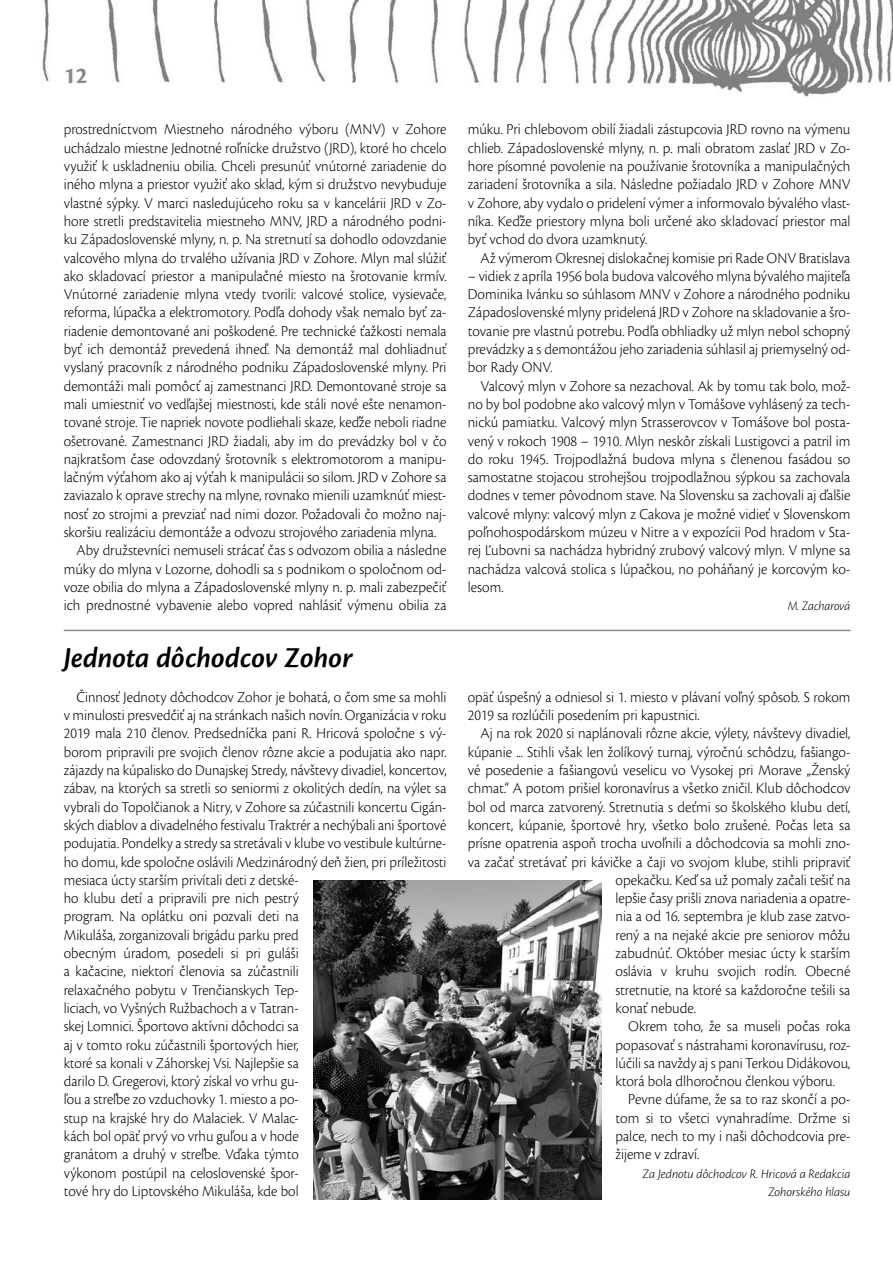
<style>
.page{position:relative;width:893px;height:1263px;background:#fff}
.page>*{position:absolute;margin:0;border:0;box-sizing:border-box;transform-origin:0 0}
.t1{font:italic 600 30px "Cronos Pro";color:#000;scale:.96 1}
.t2{font:700 24px "Cronos Pro";color:#87888a}
.t3{font:300 15.75px/18.3px "Cronos Pro";color:#000;scale:.95 1}
.t4{font:300 15.75px/18.3px "Cronos Pro";color:#000;text-align:justify;scale:.96 1}
.t5{font:italic 300 13.5px/18.3px "Cronos Pro";letter-spacing:-.005em;color:#000;text-align:right;scale:.96 1}
.t6{font:italic 300 13.5px "Cronos Pro";letter-spacing:-.005em;color:#000;scale:.93 1}
</style>
<div class="page">
<img style="left:42px;top:0;width:851px;height:97px">
<hr style="left:64px;top:630px;width:786px;height:1px;background:#87888a">
<img style="left:313px;top:881px;width:288px;height:318px">
<h2 class="t2" style="left:64px;top:61px;width:25px">12</h2>
<p class="t3" style="left:64px;top:120px;width:404px">prostredníctvom Miestneho národného výboru (MNV) v Zohore</p>
<p class="t3" style="left:64px;top:139px;width:404px">uchádzalo miestne Jednotné roľnícke družstvo (JRD), ktoré ho chcelo</p>
<p class="t3" style="left:64px;top:157px;width:404px">využiť k uskladneniu obilia. Chceli presunúť vnútorné zariadenie do</p>
<p class="t3" style="left:64px;top:175px;width:404px">iného mlyna a priestor využiť ako sklad, kým si družstvo nevybuduje</p>
<p class="t3" style="left:64px;top:193px;width:404px">vlastné sýpky. V marci nasledujúceho roku sa v kancelárii JRD v Zo-</p>
<p class="t3" style="left:64px;top:212px;width:404px">hore stretli predstavitelia miestneho MNV, JRD a národného podni-</p>
<p class="t3" style="left:64px;top:230px;width:404px">ku Západoslovenské mlyny, n. p. Na stretnutí sa dohodlo odovzdanie</p>
<p class="t3" style="left:64px;top:248px;width:404px">valcového mlyna do trvalého užívania JRD v Zohore. Mlyn mal slúžiť</p>
<p class="t3" style="left:64px;top:267px;width:404px">ako skladovací priestor a manipulačné miesto na šrotovanie krmív.</p>
<p class="t3" style="left:64px;top:285px;width:404px">Vnútorné zariadenie mlyna vtedy tvorili: valcové stolice, vysievače,</p>
<p class="t3" style="left:64px;top:303px;width:404px">reforma, lúpačka a elektromotory. Podľa dohody však nemalo byť za-</p>
<p class="t3" style="left:64px;top:322px;width:404px">riadenie demontované ani poškodené. Pre technické ťažkosti nemala</p>
<p class="t3" style="left:64px;top:340px;width:404px">byť ich demontáž prevedená ihneď. Na demontáž mal dohliadnuť</p>
<p class="t3" style="left:64px;top:358px;width:404px">vyslaný pracovník z národného podniku Západoslovenské mlyny. Pri</p>
<p class="t3" style="left:64px;top:376px;width:404px">demontáži mali pomôcť aj zamestnanci JRD. Demontované stroje sa</p>
<p class="t3" style="left:64px;top:395px;width:404px">mali umiestniť vo vedľajšej miestnosti, kde stáli nové ešte nenamon-</p>
<p class="t3" style="left:64px;top:413px;width:404px">tované stroje. Tie napriek novote podliehali skaze, keďže neboli riadne</p>
<p class="t3" style="left:64px;top:431px;width:404px">ošetrované. Zamestnanci JRD žiadali, aby im do prevádzky bol v čo</p>
<p class="t3" style="left:64px;top:450px;width:404px">najkratšom čase odovzdaný šrotovník s elektromotorom a manipu-</p>
<p class="t3" style="left:64px;top:468px;width:404px">lačným výťahom ako aj výťah k manipulácii so silom. JRD v Zohore sa</p>
<p class="t3" style="left:64px;top:486px;width:404px">zaviazalo k oprave strechy na mlyne, rovnako mienili uzamknúť miest-</p>
<p class="t3" style="left:64px;top:505px;width:404px">nosť zo strojmi a prevziať nad nimi dozor. Požadovali čo možno naj-</p>
<p class="t3" style="left:64px;top:523px;width:394px">skoršiu realizáciu demontáže a odvozu strojového zariadenia mlyna.</p>
<p class="t4" style="left:77px;top:541px;width:387px">Aby družstevníci nemuseli strácať čas s odvozom obilia a následne</p>
<p class="t4" style="left:64px;top:559px;width:400px">múky do mlyna v Lozorne, dohodli sa s podnikom o spoločnom od-</p>
<p class="t4" style="left:64px;top:578px;width:400px">voze obilia do mlyna a Západoslovenské mlyny n. p. mali zabezpečiť</p>
<p class="t4" style="left:64px;top:596px;width:400px">ich prednostné vybavenie alebo vopred nahlásiť výmenu obilia za</p>
<p class="t4" style="left:468px;top:120px;width:400px">múku. Pri chlebovom obilí žiadali zástupcovia JRD rovno na výmenu chlieb. Západoslovenské mlyny, n. p. mali obratom zaslať JRD v Zo&shy;hore písomné povolenie na používanie šrotovníka a manipulačných zariadení šrotovníka a sila. Následne požiadalo JRD v Zohore MNV v Zohore, aby vydalo o pridelení výmer a informovalo bývalého vlast&shy;níka. Keďže priestory mlyna boli určené ako skladovací priestor mal byť vchod do dvora uzamknutý.</p>
<p class="t4" style="left:480px;top:248px;width:387px">Až výmerom Okresnej dislokačnej komisie pri Rade ONV Bratislava</p>
<p class="t4" style="left:468px;top:267px;width:400px">– vidiek z apríla 1956 bola budova valcového mlyna bývalého majiteľa Dominika Ivánku so súhlasom MNV v Zohore a národného podniku Západoslovenské mlyny pridelená JRD v Zohore na skladovanie a šro&shy;tovanie pre vlastnú potrebu. Podľa obhliadky už mlyn nebol schopný prevádzky a s demontážou jeho zariadenia súhlasil aj priemyselný od&shy;bor Rady ONV.</p>
<p class="t4" style="left:468px;top:376px;width:400px;text-indent:13px">Valcový mlyn v Zohore sa nezachoval. Ak by tomu tak bolo, mož&shy;no by bol podobne ako valcový mlyn v Tomášove vyhlásený za tech&shy;nickú pamiatku. Valcový mlyn Strasserovcov v Tomášove bol posta&shy;vený v rokoch 1908 – 1910. Mlyn neskôr získali Lustigovci a patril im do roku 1945. Trojpodlažná budova mlyna s členenou fasádou so samostatne stojacou strohejšou trojpodlažnou sýpkou sa zachovala dodnes v temer pôvodnom stave. Na Slovensku sa zachovali aj ďalšie valcové mlyny: valcový mlyn z Cakova je možné vidieť v Slovenskom poľnohospodárskom múzeu v Nitre a v expozícii Pod hradom v Sta&shy;rej Ľubovni sa nachádza hybridný zrubový valcový mlyn. V mlyne sa nachádza valcová stolica s lúpačkou, no poháňaný je korcovým ko&shy;lesom.</p>
<p class="t6" style="left:788px;top:598px;width:69px">M. Zacharová</p>
<h1 class="t1" style="left:64px;top:641px;width:302px">Jednota dôchodcov Zohor</h1>
<p class="t3" style="left:64px;top:688px;width:404px;text-indent:13px">Činnosť Jednoty dôchodcov Zohor je bohatá, o čom sme sa mohli v minulosti presvedčiť aj na stránkach našich novín. Organizácia v roku 2019 mala 210 členov. Predsedníčka pani R. Hricová spoločne s vý&shy;borom pripravili pre svojich členov rôzne akcie a podujatia ako napr. zájazdy na kúpalisko do Dunajskej Stredy, návštevy divadiel, koncertov, zábav, na ktorých sa stretli so seniormi z okolitých dedín, na výlet sa vybrali do Topolčianok a Nitry, v Zohore sa zúčastnili koncertu Cigán&shy;ských diablov a divadelného festivalu Traktrér a nechýbali ani športové podujatia. Pondelky a stredy sa stretávali v klube vo vestibule kultúrne&shy;ho domu, kde spoločne oslávili Medzinárodný deň žien, pri príležitosti mesiaca úcty starším privítali deti z detské-<br>ho klubu detí a pripravili pre nich pestrý<br>program. Na oplátku oni pozvali deti na<br>Mikuláša, zorganizovali brigádu parku pred<br>obecným úradom, posedeli si pri guláši<br>a kačacine, niektorí členovia sa zúčastnili<br>relaxačného pobytu v Trenčianskych Tep-<br>liciach, vo Vyšných Ružbachoch a v Tatran-<br>skej Lomnici. Športovo aktívni dôchodci sa<br>aj v tomto roku zúčastnili športových hier,<br>ktoré sa konali v Záhorskej Vsi. Najlepšie sa<br>darilo D. Gregerovi, ktorý získal vo vrhu gu-<br>ľou a streľbe zo vzduchovky 1. miesto a po-<br>stup na krajské hry do Malaciek. V Malac-<br>kách bol opäť prvý vo vrhu guľou a v hode<br>granátom a druhý v streľbe. Vďaka týmto<br>výkonom postúpil na celoslovenské špor-<br>tové hry do Liptovského Mikuláša, kde bol</p>
<p class="t3" style="left:468px;top:688px;width:404px">opäť úspešný a odniesol si 1. miesto v plávaní voľný spôsob. S rokom<br>2019 sa rozlúčili posedením pri kapustnici.</p>
<p class="t4" style="left:480px;top:724px;width:387px">Aj na rok 2020 si naplánovali rôzne akcie, výlety, návštevy divadiel,</p>
<p class="t4" style="left:468px;top:742px;width:400px">kúpanie ... Stihli však len žolíkový turnaj, výročnú schôdzu, fašiango-</p>
<p class="t4" style="left:468px;top:761px;width:400px">vé posedenie a fašiangovú veselicu vo Vysokej pri Morave „Ženský</p>
<p class="t4" style="left:468px;top:779px;width:400px">chmat.“ A potom prišiel koronavírus a všetko zničil. Klub dôchodcov</p>
<p class="t4" style="left:468px;top:797px;width:400px">bol od marca zatvorený. Stretnutia s deťmi so školského klubu detí,</p>
<p class="t4" style="left:468px;top:816px;width:400px">koncert, kúpanie, športové hry, všetko bolo zrušené. Počas leta sa</p>
<p class="t4" style="left:468px;top:834px;width:400px">prísne opatrenia aspoň trocha uvoľnili a dôchodcovia sa mohli zno-</p>
<p class="t4" style="left:468px;top:852px;width:400px">va začať stretávať pri kávičke a čaji vo svojom klube, stihli pripraviť</p>
<p class="t4" style="left:615px;top:871px;width:246px">opekačku. Keď sa už pomaly začali tešiť na</p>
<p class="t4" style="left:615px;top:889px;width:246px">lepšie časy prišli znova nariadenia a opatre-</p>
<p class="t4" style="left:615px;top:907px;width:246px">nia a od 16. septembra je klub zase zatvo-</p>
<p class="t4" style="left:615px;top:925px;width:246px">rený a na nejaké akcie pre seniorov môžu</p>
<p class="t4" style="left:615px;top:944px;width:246px">zabudnúť. Október mesiac úcty k starším</p>
<p class="t4" style="left:615px;top:962px;width:246px">oslávia v kruhu svojich rodín. Obecné</p>
<p class="t4" style="left:615px;top:980px;width:246px">stretnutie, na ktoré sa každoročne tešili sa</p>
<p class="t4" style="left:615px;top:999px;width:85px">konať nebude.</p>
<p class="t4" style="left:628px;top:1017px;width:233px">Okrem toho, že sa museli počas roka</p>
<p class="t4" style="left:615px;top:1035px;width:246px">popasovať s nástrahami koronavírusu, roz-</p>
<p class="t4" style="left:615px;top:1054px;width:246px">lúčili sa navždy aj s pani Terkou Didákovou,</p>
<p class="t4" style="left:615px;top:1072px;width:230px">ktorá bola dlhoročnou členkou výboru.</p>
<p class="t4" style="left:628px;top:1090px;width:233px">Pevne dúfame, že sa to raz skončí a po-</p>
<p class="t4" style="left:615px;top:1108px;width:246px">tom si to všetci vynahradíme. Držme si</p>
<p class="t4" style="left:615px;top:1127px;width:246px">palce, nech to my i naši dôchodcovia pre-</p>
<p class="t4" style="left:615px;top:1145px;width:89px">žijeme v zdraví.</p>
<p class="t5" style="left:643px;top:1164px;width:218px">Za Jednotu dôchodcov R. Hricová a Redakcia<br>Zohorského hlasu</p>
</div>
